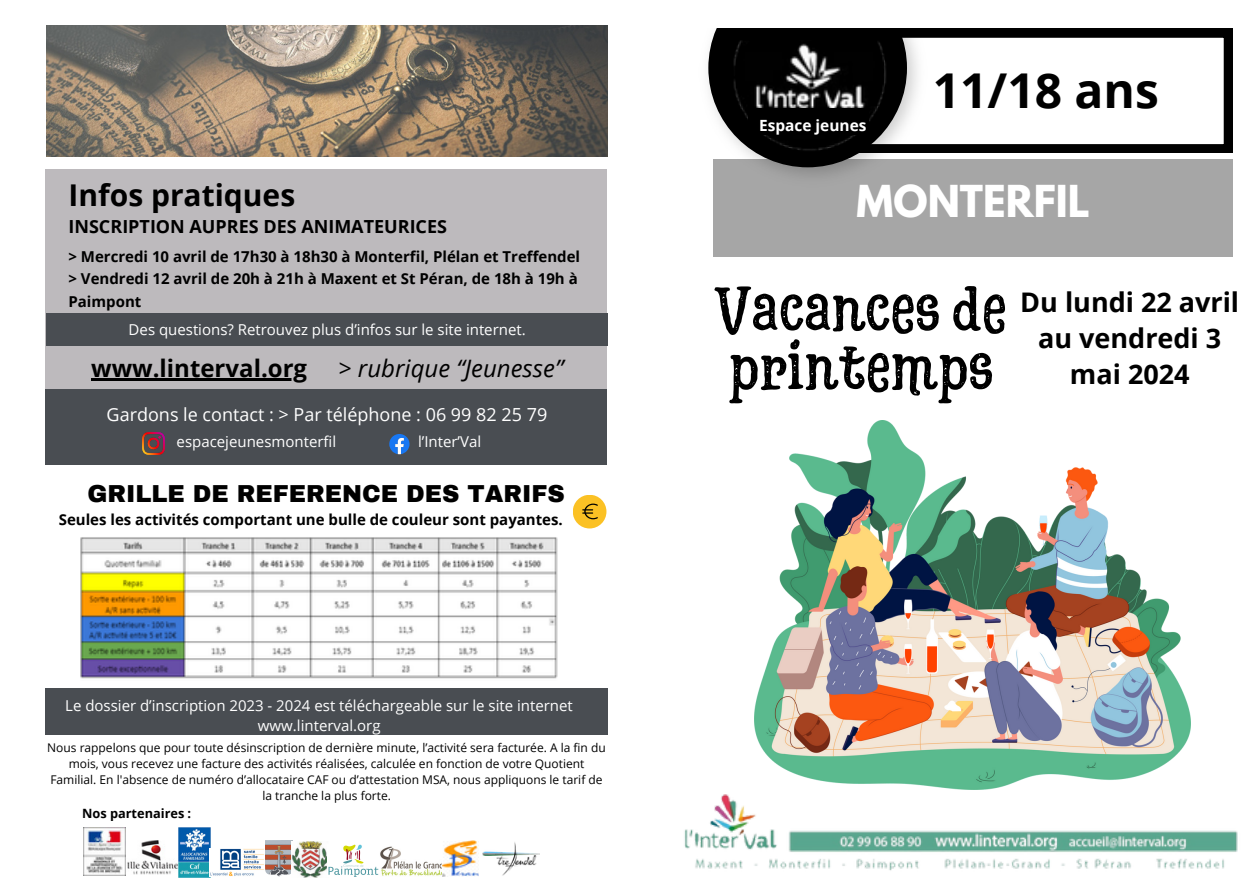
<style>
.page{position:relative;width:1258px;height:894px;background:#fff}
.page>*{position:absolute;margin:0;border:0;box-sizing:border-box;transform-origin:0 0}
.t1{font:63px/58.5px "Hatter Display Pro Dirt";color:#000}
.t2{font:700 48px "Open Sans";color:#000}
.t3{font:700 39px "League Spartan";color:#fff}
.t4{font:700 30px "Open Sans";color:#000}
.t5{font:700 27px/36px "Open Sans";color:#000;text-align:center}
.t6{font:900 24px "Archivo";color:#000}
.t7{font:italic 24px "Open Sans";color:#000}
.t8{font:700 24px "Open Sans";color:#000}
.t9{font:18px "Open Sans";color:#fff}
.t10{font:700 18px "Open Sans";color:#000}
.t11{font:700 15.3px "Open Sans";color:#fff}
.t12{font:700 15px/22.5px "Open Sans";color:#000}
.t13{font:15px/20.1px "Open Sans";color:#fff;text-align:center}
.t14{font:700 12.9px "Open Sans";color:#000}
.t15{font:12px/15.9px "Open Sans";color:#000;text-align:center}
</style>
<div class="page">
<img style="left:684px;top:794px;width:554px;height:77px">
<svg style="left:927px;top:29px;width:305px;height:123px"></svg>
<div style="left:714px;top:159px;width:518px;height:97px;background:#a6a6a6"></div>
<img style="left:84px;top:827px;width:42px;height:48px">
<img style="left:127px;top:840px;width:51px;height:34px">
<img style="left:178px;top:827px;width:33px;height:49px">
<img style="left:210px;top:847px;width:54px;height:29px">
<img style="left:265px;top:840px;width:62px;height:37px">
<img style="left:328px;top:844px;width:114px;height:32px">
<img style="left:442px;top:840px;width:37px;height:36px">
<img style="left:482px;top:842px;width:58px;height:33px">
<div style="left:45px;top:169px;width:562px;height:277px;background:#bdbabd"></div>
<div style="left:46px;top:313px;width:562px;height:33px;background:#494d52"></div>
<hr style="left:91px;top:379px;width:216px;height:2px;background:#000">
<div style="left:45px;top:389px;width:562px;height:75px;background:#494d52"></div>
<div style="left:45px;top:688px;width:562px;height:46px;background:#494d52"></div>
<div style="left:573px;top:494px;width:33px;height:34px;background:#fbc124;border-radius:50%"></div>
<svg style="left:582px;top:503px;width:16px;height:16px"></svg>
<svg style="left:389px;top:434px;width:20px;height:20px"></svg>
<img style="left:142px;top:432px;width:23px;height:22px">
<img style="left:713px;top:29px;width:214px;height:159px">
<img style="left:708px;top:29px;width:200px;height:141px">
<div style="left:749px;top:108px;width:120px;height:27px;background:#000"></div>
<img style="left:80px;top:537px;width:478px;height:142px">
<img style="left:754px;top:420px;width:436px;height:369px">
<img style="left:46px;top:26px;width:561px;height:130px">
<p class="t4" style="left:69px;top:174px;width:228px">Infos pratiques</p>
<p class="t10" style="left:69px;top:213px;width:380px">INSCRIPTION AUPRES DES ANIMATEURICES</p>
<p class="t12" style="left:69px;top:244px;width:513px">&gt; Mercredi 10 avril de 17h30 à 18h30 à Monterfil, Plélan et Treffendel</p>
<p class="t12" style="left:69px;top:267px;width:511px">&gt; Vendredi 12 avril de 20h à 21h à Maxent et St Péran, de 18h à 19h à<br>Paimpont</p>
<p class="t13" style="left:129px;top:319px;width:399px">Des questions? Retrouvez plus d’infos sur le site internet.</p>
<p class="t8" style="left:91px;top:351px;width:217px">www.linterval.org</p>
<p class="t7" style="left:338px;top:351px;width:226px">&gt; rubrique “Jeunesse”</p>
<p class="t9" style="left:107px;top:402px;width:442px">Gardons le contact : &gt; Par téléphone : 06 99 82 25 79</p>
<p class="t13" style="left:177px;top:431px;width:161px">espacejeunesmonterfil</p>
<p class="t13" style="left:418px;top:431px;width:65px">l’Inter’Val</p>
<p class="t6" style="left:87px;top:480px;width:479px">GRILLE DE REFERENCE DES TARIFS</p>
<p class="t12" style="left:59px;top:507px;width:506px">Seules les activités comportant une bulle de couleur sont payantes.</p>
<p class="t13" style="left:65px;top:695px;width:509px">Le dossier d’inscription 2023 - 2024 est téléchargeable sur le site internet www.linterval.org</p>
<p class="t15" style="left:47px;top:739px;width:560px">Nous rappelons que pour toute désinscription de dernière minute, l’activité sera facturée. A la fin du mois, vous recevez une facture des activités réalisées, calculée en fonction de votre Quotient Familial. En l'absence de numéro d’allocataire CAF ou d’attestation MSA, nous appliquons le tarif de la tranche la plus forte.</p>
<p class="t14" style="left:82px;top:803px;width:111px">Nos partenaires :</p>
<p class="t11" style="left:759px;top:115px;width:109px">Espace jeunes</p>
<p class="t2" style="left:933px;top:56px;width:228px">11/18 ans</p>
<p class="t3" style="left:856px;top:182px;width:235px">MONTERFIL</p>
<h2 class="t1" style="left:714px;top:285px;width:295px">Vacances de printemps</h2>
<h3 class="t5" style="left:1020px;top:283px;width:220px">Du lundi 22 avril au vendredi 3 mai 2024</h3>
</div>
